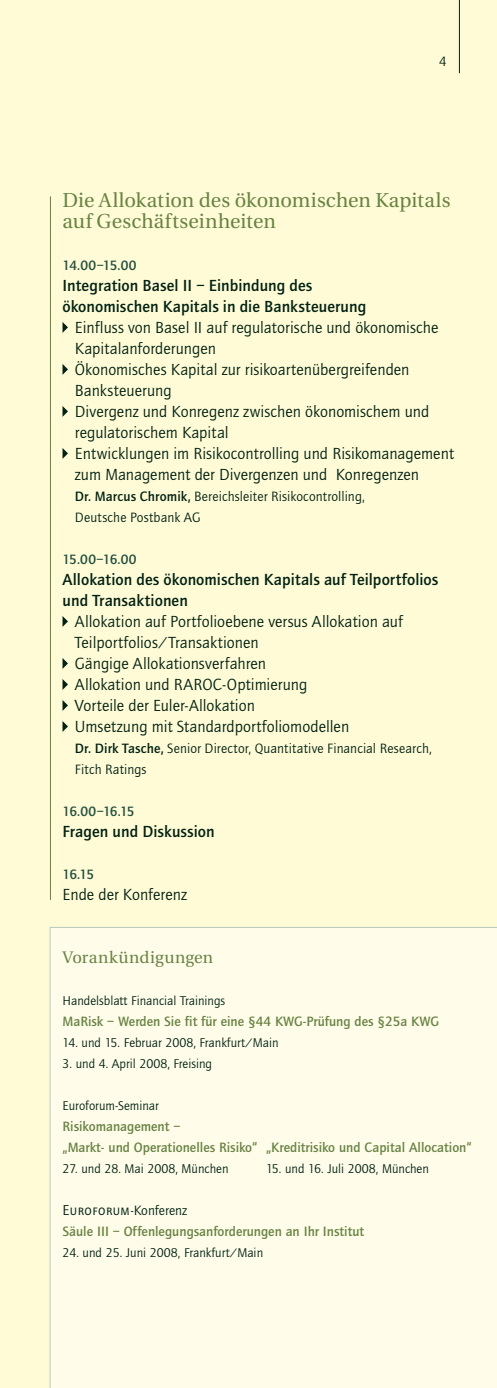
<style>
.page{position:relative;width:497px;height:1388px;background:#fff}
.page>*{position:absolute;margin:0;border:0;box-sizing:border-box;transform-origin:0 0}
.t1{font:20.12px/21px "Utopia";letter-spacing:.005em;color:#698344}
.t2{font:16.62px/21px "Quay Sans EF";color:#002113}
.t3{font:500 16.62px/21px "Quay Sans EF";letter-spacing:.005em;color:#002113}
.t4{font:16.62px "Utopia";letter-spacing:.02em;color:#698344}
.t5{font:500 14px/21px "Quay Sans EF";color:#698344}
.t6{font:14px/21px "Quay Sans EF";letter-spacing:.01em;color:#002113}
.t7{font:500 14px "Quay Sans EF";letter-spacing:-.055em;color:#224e3f}
.t8{font:13.12px "Quay Sans EF";color:#002113}
.s1{font-weight:500}
.s2{font-family:"Quay Sans EF Book SC";font-weight:400;font-size:14.88px;color:#002113}
.s3{font-weight:400;color:#002113}
</style>
<div class="page">
<div style="left:0;top:0;width:496px;height:1388px;background:#fffbd6"></div>
<div style="left:50px;top:927px;width:446px;height:461px;background:#fffdea"></div>
<svg style="left:62px;top:322px;width:6px;height:11px"></svg>
<svg style="left:62px;top:364px;width:6px;height:11px"></svg>
<svg style="left:62px;top:406px;width:6px;height:11px"></svg>
<svg style="left:62px;top:448px;width:6px;height:11px"></svg>
<svg style="left:62px;top:616px;width:6px;height:11px"></svg>
<svg style="left:62px;top:658px;width:6px;height:11px"></svg>
<svg style="left:62px;top:679px;width:6px;height:11px"></svg>
<svg style="left:62px;top:700px;width:6px;height:11px"></svg>
<svg style="left:62px;top:721px;width:6px;height:11px"></svg>
<hr style="left:459px;top:0;width:1px;height:73px;background:#002113">
<hr style="left:50px;top:196px;width:1px;height:704px;background:#698344">
<p class="t6" style="left:439px;top:51px;width:9px">4</p>
<p class="t1" style="left:62px;top:190px;width:389px">Die Allokation des ökonomischen Kapitals auf Geschäftseinheiten</p>
<p class="t7" style="left:62px;top:257px;width:75px">14.00–15.00</p>
<p class="t3" style="left:62px;top:275px;width:305px">Integration Basel II – Einbindung des ökonomischen Kapitals in die Banksteuerung</p>
<p class="t2" style="left:75px;top:317px;width:380px">Einfluss von Basel II auf regulatorische und ökonomische Kapitalanforderungen<br>Ökonomisches Kapital zur risikoartenübergreifenden Banksteuerung<br>Divergenz und Konregenz zwischen ökonomischem und regulatorischem Kapital<br>Entwicklungen im Risikocontrolling und Risikomanagement zum Management der Divergenzen und Konregenzen</p>
<p class="t6" style="left:75px;top:486px;width:291px"><span class="s1">Dr. Marcus Chromik,</span> Bereichsleiter Risikocontrolling,<br>Deutsche Postbank AG</p>
<p class="t7" style="left:62px;top:551px;width:75px">15.00–16.00</p>
<p class="t3" style="left:62px;top:569px;width:377px">Allokation des ökonomischen Kapitals auf Teilportfolios und Transaktionen</p>
<p class="t2" style="left:75px;top:611px;width:329px">Allokation auf Portfolioebene versus Allokation auf Teilportfolios/Transaktionen<br>Gängige Allokationsverfahren<br>Allokation und RAROC-Optimierung<br>Vorteile der Euler-Allokation<br>Umsetzung mit Standardportfoliomodellen</p>
<p class="t6" style="left:75px;top:738px;width:358px"><span class="s1">Dr. Dirk Tasche,</span> Senior Director, Quantitative Financial Research,<br>Fitch Ratings</p>
<p class="t7" style="left:62px;top:803px;width:73px">16.00–16.15</p>
<p class="t3" style="left:62px;top:821px;width:153px">Fragen und Diskussion</p>
<p class="t7" style="left:62px;top:866px;width:33px">16.15</p>
<p class="t2" style="left:62px;top:884px;width:126px">Ende der Konferenz</p>
<p class="t4" style="left:62px;top:948px;width:152px">Vorankündigungen</p>
<p class="t8" style="left:62px;top:993px;width:164px">Handelsblatt Financial Trainings</p>
<p class="t5" style="left:62px;top:1011px;width:378px">MaRisk – Werden Sie fit für eine §44 KWG-Prüfung des §25a KWG</p>
<p class="t8" style="left:62px;top:1035px;width:217px">14. und 15. Februar 2008, Frankfurt/Main</p>
<p class="t8" style="left:62px;top:1056px;width:151px">3. und 4. April 2008, Freising</p>
<p class="t8" style="left:62px;top:1098px;width:98px">Euroforum-Seminar</p>
<p class="t5" style="left:62px;top:1116px;width:410px">Risikomanagement –<br>„Markt- und Operationelles Risiko“ „Kreditrisiko und Capital Allocation“</p>
<p class="t8" style="left:62px;top:1161px;width:167px">27. und 28. Mai 2008, München</p>
<p class="t8" style="left:266px;top:1161px;width:164px">15. und 16. Juli 2008, München</p>
<p class="t5" style="left:62px;top:1200px;width:303px"><span class="s2">Euroforum</span><span class="s3">-Konferenz<br></span>Säule III – Offenlegungsanforderungen an Ihr Institut</p>
<p class="t8" style="left:62px;top:1245px;width:202px">24. und 25. Juni 2008, Frankfurt/Main</p>
</div>
